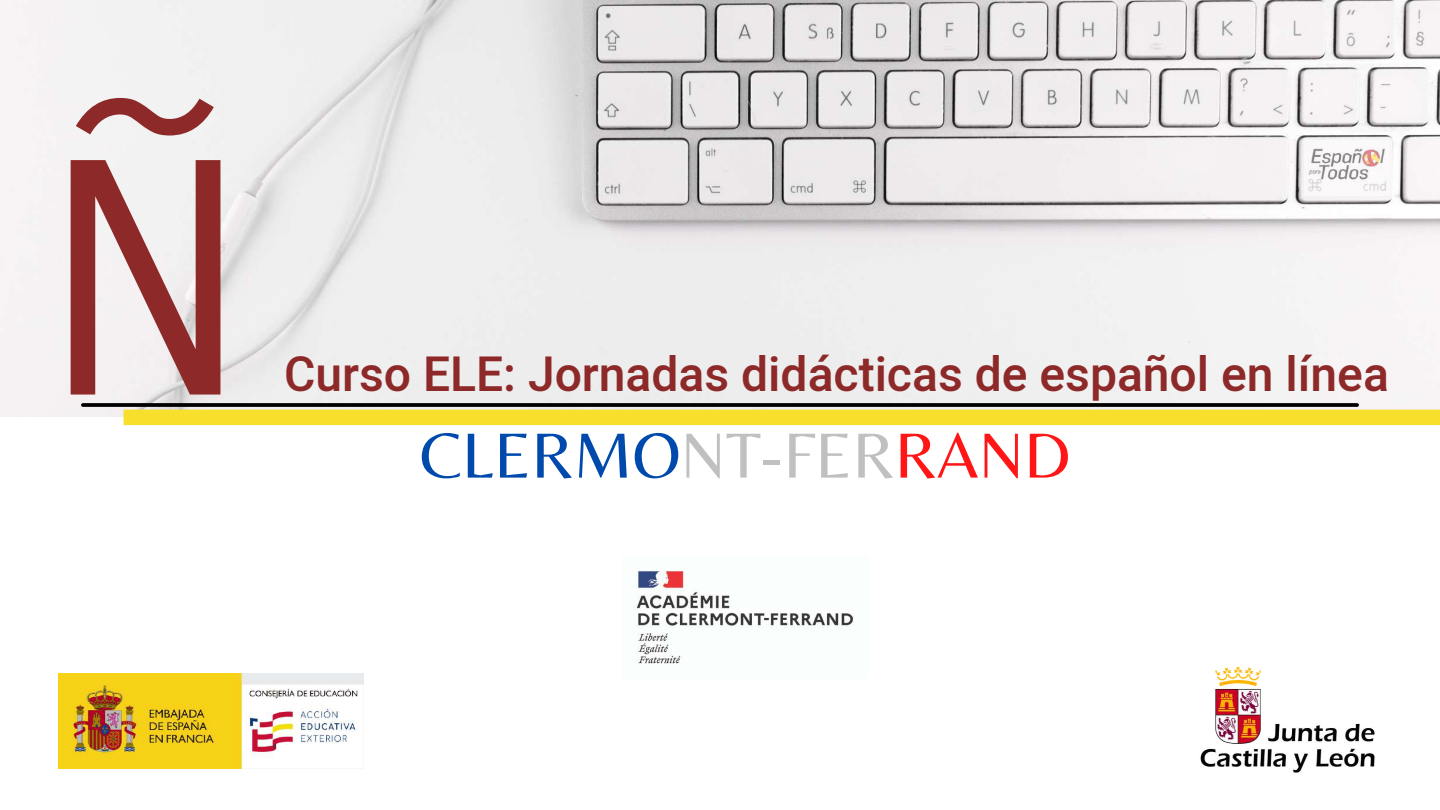
<style>
.page{position:relative;width:1440px;height:810px;background:#fff}
.page>*{position:absolute;margin:0;border:0;box-sizing:border-box;transform-origin:0 0}
.t1{font:367.9px "Anonymous Pro";color:#8d2928}
.t2{font:66.3px "Belleza";color:#004aad}
.t3{font:500 48px "Heebo";color:#8d2928}
.s1{color:#c1c0c1}
.s2{color:#ff1616}
</style>
<div class="page">
<img style="left:0;top:0;width:1440px;height:416px">
<img style="left:1200px;top:666px;width:175px;height:107px">
<div style="left:124px;top:410px;width:1316px;height:15px;background:#f8df2c"></div>
<img style="left:1305px;top:141px;width:84px;height:55px">
<svg style="left:83px;top:403px;width:1274px;height:4px;background:#0e0e0e"></svg>
<img style="left:633px;top:570px;width:221px;height:94px">
<img style="left:58px;top:674px;width:306px;height:94px">
<h1 class="t1" style="left:62px;top:94px;width:202px">Ñ</h1>
<p class="t3" style="left:284px;top:341px;width:1106px">Curso ELE: Jornadas didácticas de español en línea</p>
<h2 class="t2" style="left:420px;top:416px;width:652px">CLERMO<span class="s1">NT-FER</span><span class="s2">RAND</span></h2>
</div>
